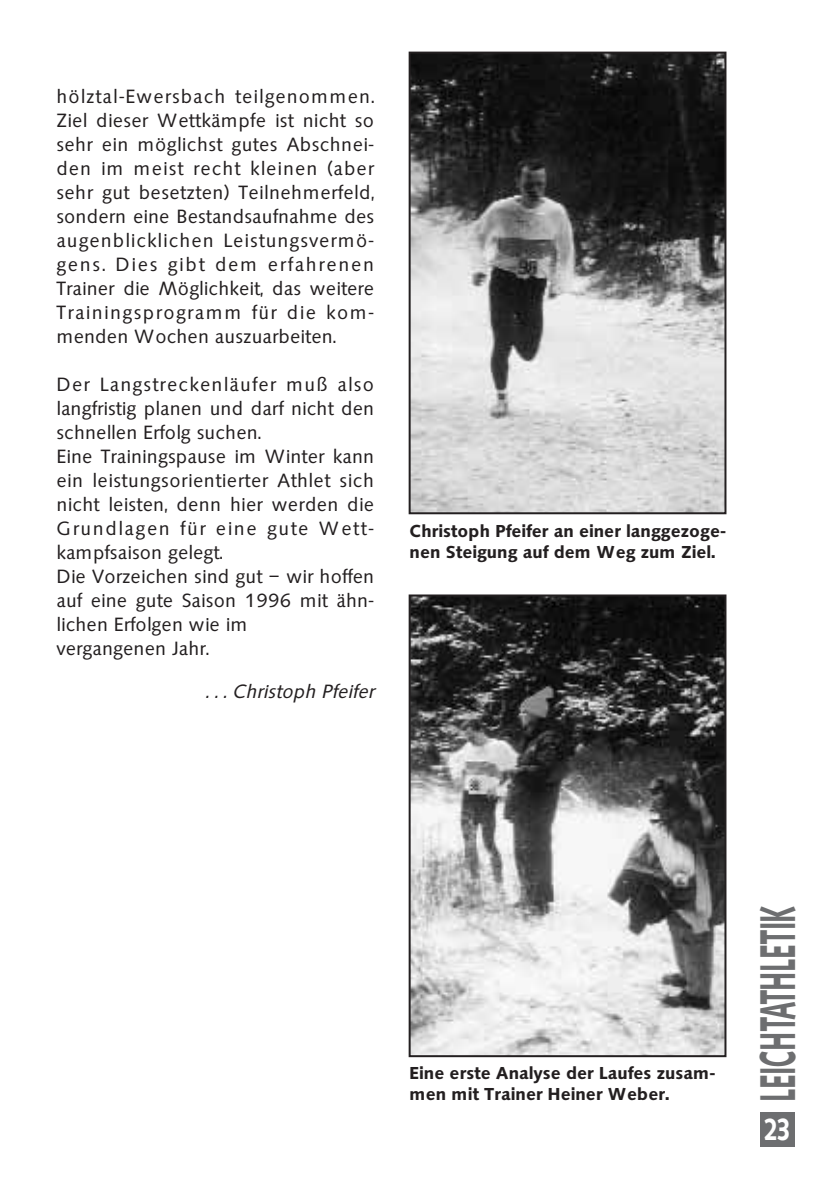
<style>
.page{position:relative;width:840px;height:1191px;background:#fff}
.page>*{position:absolute;margin:0;border:0;box-sizing:border-box;transform-origin:0 0}
.t1{font:600 52px "Saxony";color:#6d6e70;scale:.5 1}
.t2{font:600 32px "Saxony";color:#fff;scale:.75 1}
.t3{font:20px/24px "Saxony";color:#231f20;text-align:justify}
.t4{font:italic 20px "Saxony";color:#231f20}
.t5{font:600 18px/21px "Saxony";color:#231f20}
</style>
<div class="page">
<div style="left:760px;top:1112px;width:34px;height:34px;background:#6d6e70"></div>
<img style="left:411px;top:597px;width:312px;height:457px">
<div style="left:408px;top:594px;width:318px;height:463px;border:2px solid #231f20"></div>
<img style="left:411px;top:55px;width:312px;height:456px">
<div style="left:408px;top:52px;width:318px;height:462px;border:2px solid #231f20"></div>
<p class="t3" style="left:57px;top:86px;width:319px">hölztal-Ewersbach teilgenommen.<br>Ziel dieser Wettkämpfe ist nicht so sehr ein möglichst gutes Abschnei&shy;den im meist recht kleinen (aber sehr gut besetzten) Teilnehmerfeld, sondern eine Bestandsaufnahme des augenblicklichen Leistungsvermö&shy;gens. Dies gibt dem erfahrenen Trainer die Möglichkeit, das weitere Trainingsprogramm für die kom&shy;menden Wochen auszuarbeiten.</p>
<p class="t3" style="left:57px;top:374px;width:319px;text-align:left">Der Langstreckenläufer muß also langfristig planen und darf nicht den schnellen Erfolg suchen.<br>Eine Trainingspause im Winter kann ein leistungsorientierter Athlet sich nicht leisten, denn hier werden die<br>Grundlagen für eine gute Wett&shy;kampfsaison gelegt.<br>Die Vorzeichen sind gut – wir hoffen auf eine gute Saison 1996 mit ähn&shy;lichen Erfolgen wie im<br>vergangenen Jahr.</p>
<p class="t4" style="left:206px;top:684px;width:174px">. . . Christoph Pfeifer</p>
<p class="t5" style="left:409px;top:522px;width:318px">Christoph Pfeifer an einer langgezoge&shy;nen Steigung auf dem Weg zum Ziel.</p>
<p class="t5" style="left:409px;top:1064px;width:307px">Eine erste Analyse der Laufes zusam&shy;men mit Trainer Heiner Weber.</p>
<h1 class="t1" style="left:757px;top:1100px;width:390px;rotate:-90deg">LEICHTATHLETIK</h1>
<h2 class="t2" style="left:763px;top:1116px;width:38px">23</h2>
</div>
